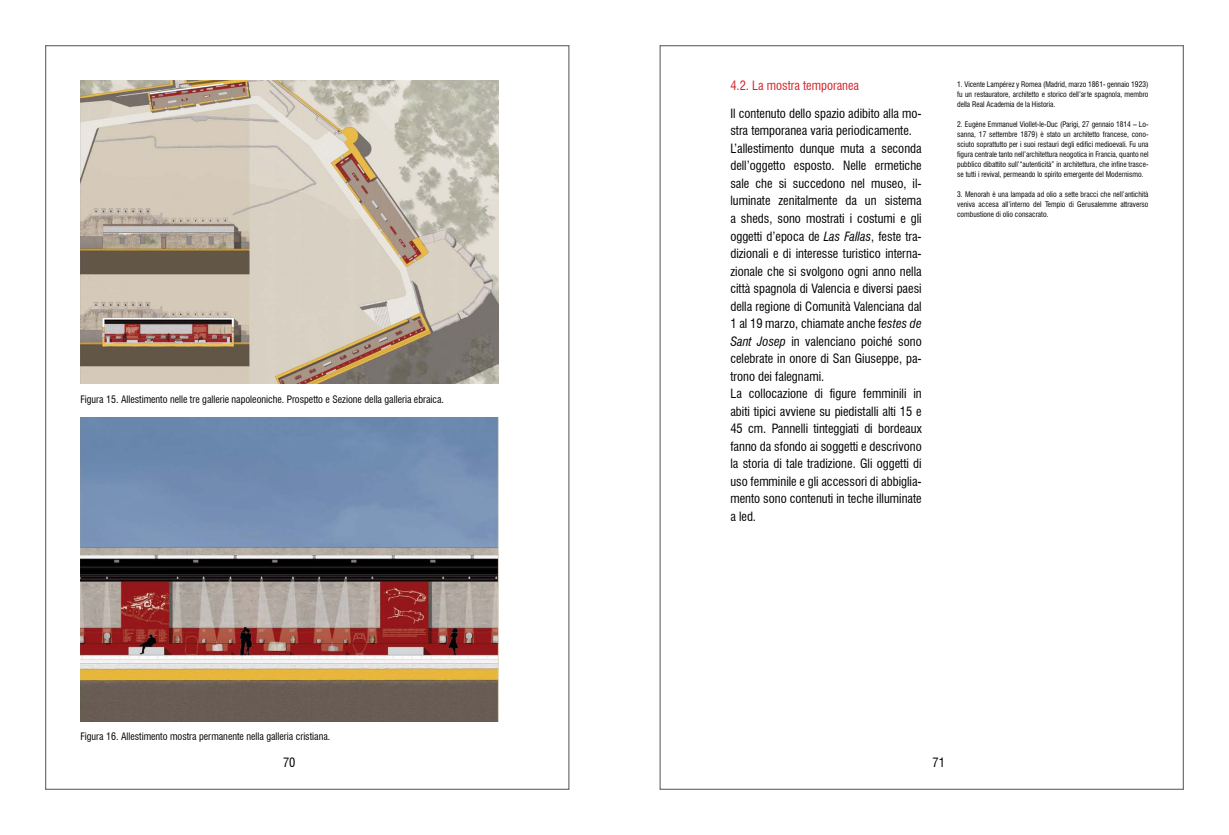
<style>
.page{position:relative;width:1229px;height:835px;background:#fff}
.page>*{position:absolute;margin:0;border:0;box-sizing:border-box;transform-origin:0 0}
.t1{font:condensed 12.5px/17.5px "Swiss 721 BT";color:#000}
.t2{font:condensed 12.5px "Swiss 721 BT";color:#d2232a}
.t3{font:condensed 10px "Swiss 721 BT";color:#000}
.t4{font:condensed 7.5px/10px "Swiss 721 BT";color:#000;text-align:justify}
.s1{font-style:italic}
</style>
<div class="page">
<img style="left:80px;top:417px;width:419px;height:303px">
<img style="left:81px;top:80px;width:418px;height:303px">
<p class="t3" style="left:80px;top:393px;width:365px">Figura 15. Allestimento nelle tre gallerie napoleoniche. Prospetto e Sezione della galleria ebraica.</p>
<p class="t2" style="left:730px;top:78px;width:130px">4.2. La mostra temporanea</p>
<p class="t1" style="left:730px;top:104px;width:193px">Il contenuto dello spazio adibito alla mo&shy;stra temporanea varia periodicamente.<br>L’allestimento dunque muta a seconda dell’oggetto esposto. Nelle ermetiche sale che si succedono nel museo, il&shy;luminate zenitalmente da un sistema a sheds, sono mostrati i costumi e gli oggetti d’epoca de <span class="s1">Las Fallas</span>, feste tra&shy;dizionali e di interesse turistico interna&shy;zionale che si svolgono ogni anno nella città spagnola di Valencia e diversi paesi della regione di Comunità Valenciana dal 1 al 19 marzo, chiamate anche f<span class="s1">estes de Sant Josep</span> in valenciano poiché sono celebrate in onore di San Giuseppe, pa&shy;trono dei falegnami.<br>La collocazione di figure femminili in abiti tipici avviene su piedistalli alti 15 e 45 cm. Pannelli tinteggiati di bordeaux fanno da sfondo ai soggetti e descrivono la storia di tale tradizione. Gli oggetti di uso femminile e gli accessori di abbiglia&shy;mento sono contenuti in teche illuminate a led.</p>
<p class="t4" style="left:957px;top:79px;width:193px">1. Vicente Lampérez y Romea (Madrid, marzo 1861- gennaio 1923) fu un restauratore, architetto e storico dell’arte spagnola, membro della Real Academia de la Historia.</p>
<p class="t4" style="left:957px;top:119px;width:193px">2. Eugène Emmanuel Viollet-le-Duc (Parigi, 27 gennaio 1814 – Lo&shy;sanna, 17 settembre 1879) è stato un architetto francese, cono&shy;sciuto soprattutto per i suoi restauri degli edifici medioevali. Fu una figura centrale tanto nell’architettura neogotica in Francia, quanto nel pubblico dibattito sull’“autenticità” in architettura, che infine trasce&shy;se tutti i revival, permeando lo spirito emergente del Modernismo.</p>
<p class="t4" style="left:957px;top:189px;width:193px">3. Menorah è una lampada ad olio a sette bracci che nell’antichità veniva accesa all’interno del Tempio di Gerusalemme attraverso combustione di olio consacrato.</p>
<p class="t3" style="left:80px;top:729px;width:251px">Figura 16. Allestimento mostra permanente nella galleria cristiana.</p>
<p class="t1" style="left:283px;top:753px;width:14px">70</p>
<p class="t1" style="left:933px;top:753px;width:14px">71</p>
</div>
